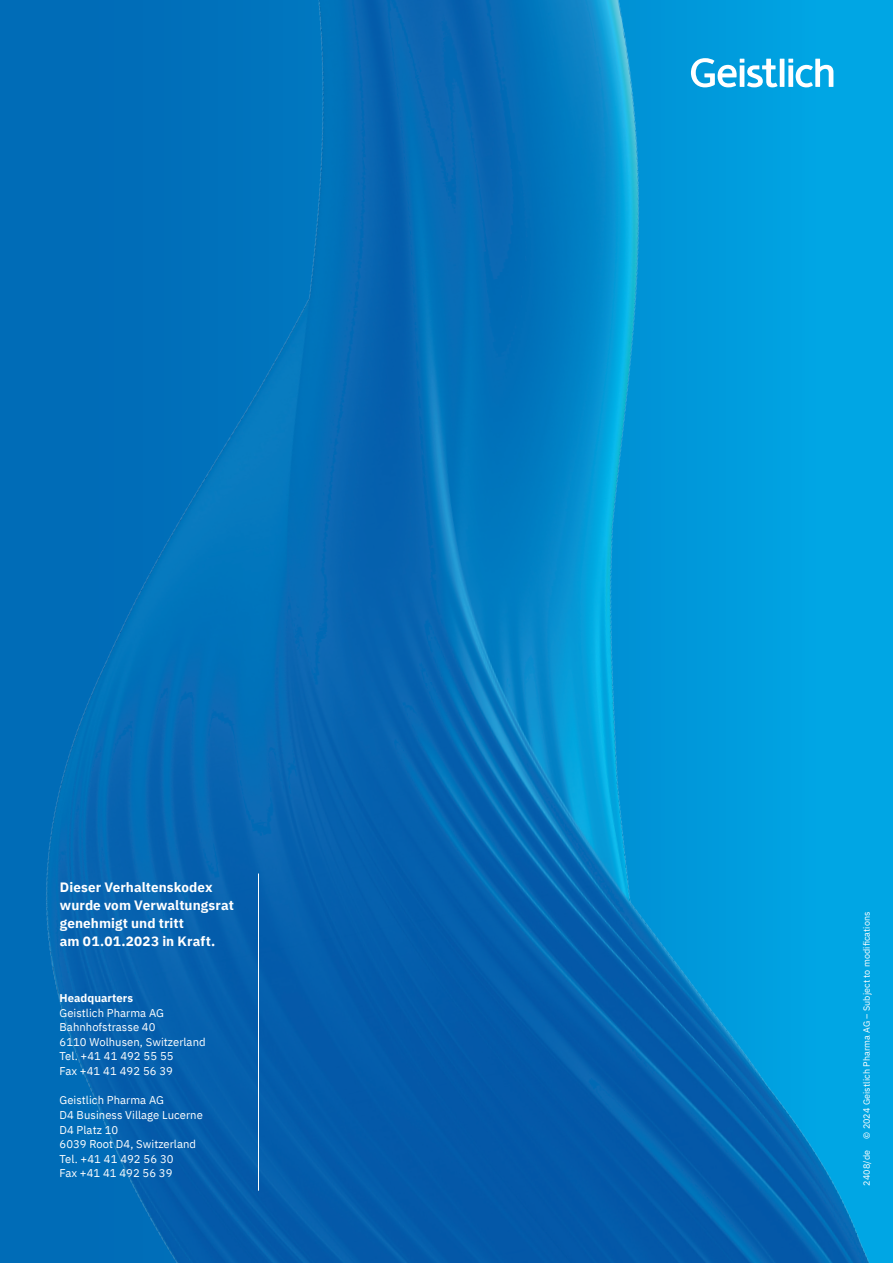
<style>
.page{position:relative;width:893px;height:1263px;background:#fff}
.page>*{position:absolute;margin:0;border:0;box-sizing:border-box;transform-origin:0 0}
.t1{font:700 13.5px/18px "IBM Plex Sans";letter-spacing:.005em;color:#fff}
.t2{font:11.25px/14.7px "IBM Plex Sans";letter-spacing:.005em;color:#fff}
.t3{font:700 11.25px "IBM Plex Sans";letter-spacing:.005em;color:#fff}
.t4{font:9px "IBM Plex Sans";letter-spacing:.01em;color:#fff}
</style>
<div class="page">
<img style="left:0;top:0;width:893px;height:1263px">
<hr style="left:258px;top:873px;width:1px;height:318px;background:#fff">
<hr style="left:780px;top:59px;width:4px;height:28px;background:#fff">
<svg style="left:691px;top:58px;width:86px;height:29px"></svg>
<svg style="left:788px;top:59px;width:45px;height:28px"></svg>
<p class="t1" style="left:60px;top:876px;width:175px">Dieser Verhaltenskodex wurde vom Verwaltungsrat genehmigt und tritt<br>am 01.01.2023 in Kraft.</p>
<p class="t3" style="left:60px;top:989px;width:75px">Headquarters</p>
<p class="t2" style="left:60px;top:1004px;width:148px">Geistlich Pharma AG<br>Bahnhofstrasse 40<br>6110 Wolhusen, Switzerland<br>Tel. +41 41 492 55 55<br>Fax +41 41 492 56 39</p>
<p class="t2" style="left:60px;top:1092px;width:145px">Geistlich Pharma AG<br>D4 Business Village Lucerne<br>D4 Platz 10<br>6039 Root D4, Switzerland<br>Tel. +41 41 492 56 30<br>Fax +41 41 492 56 39</p>
<p class="t4" style="left:860px;top:1185px;width:276px;rotate:-90deg">2408/de © 2024 Geistlich Pharma AG – Subject to modifications</p>
</div>
